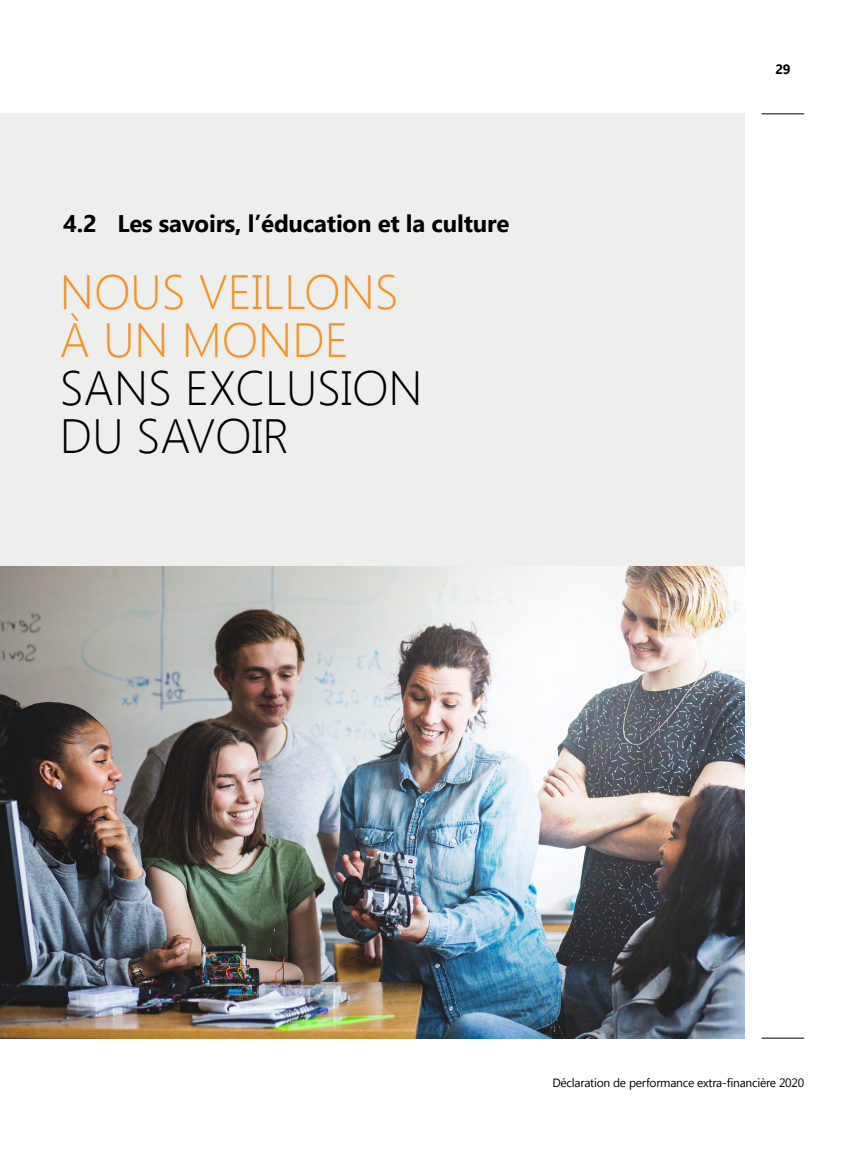
<style>
.page{position:relative;width:851px;height:1149px;background:#fff}
.page>*{position:absolute;margin:0;border:0;box-sizing:border-box;transform-origin:0 0}
.t1{font:300 48px/48px "Segoe UI";color:#000}
.t2{font:300 48px/48px "Segoe UI";color:#f39325}
.t3{font:700 24px "Segoe UI";letter-spacing:-.01em;color:#000}
.t4{font:700 13.5px "Segoe UI";color:#000}
.t5{font:12px "Segoe UI";letter-spacing:-.02em;color:#000}
</style>
<div class="page">
<div style="left:0;top:114px;width:744px;height:923px;background:#eeefed"></div>
<img style="left:0;top:566px;width:744px;height:471px">
<hr style="left:761px;top:1037px;width:43px;height:1px;background:#000">
<hr style="left:761px;top:113px;width:43px;height:1px;background:#000">
<h2 class="t3" style="left:63px;top:205px;width:447px">4.2 Les savoirs, l’éducation et la culture</h2>
<h1 class="t2" style="left:60px;top:266px;width:340px">NOUS VEILLONS<br>À UN MONDE</h1>
<h1 class="t1" style="left:60px;top:362px;width:364px">SANS EXCLUSION<br>DU SAVOIR</h1>
<p class="t4" style="left:775px;top:59px;width:17px">29</p>
<p class="t5" style="left:552px;top:1074px;width:253px">Déclaration de performance extra-financière 2020</p>
</div>
